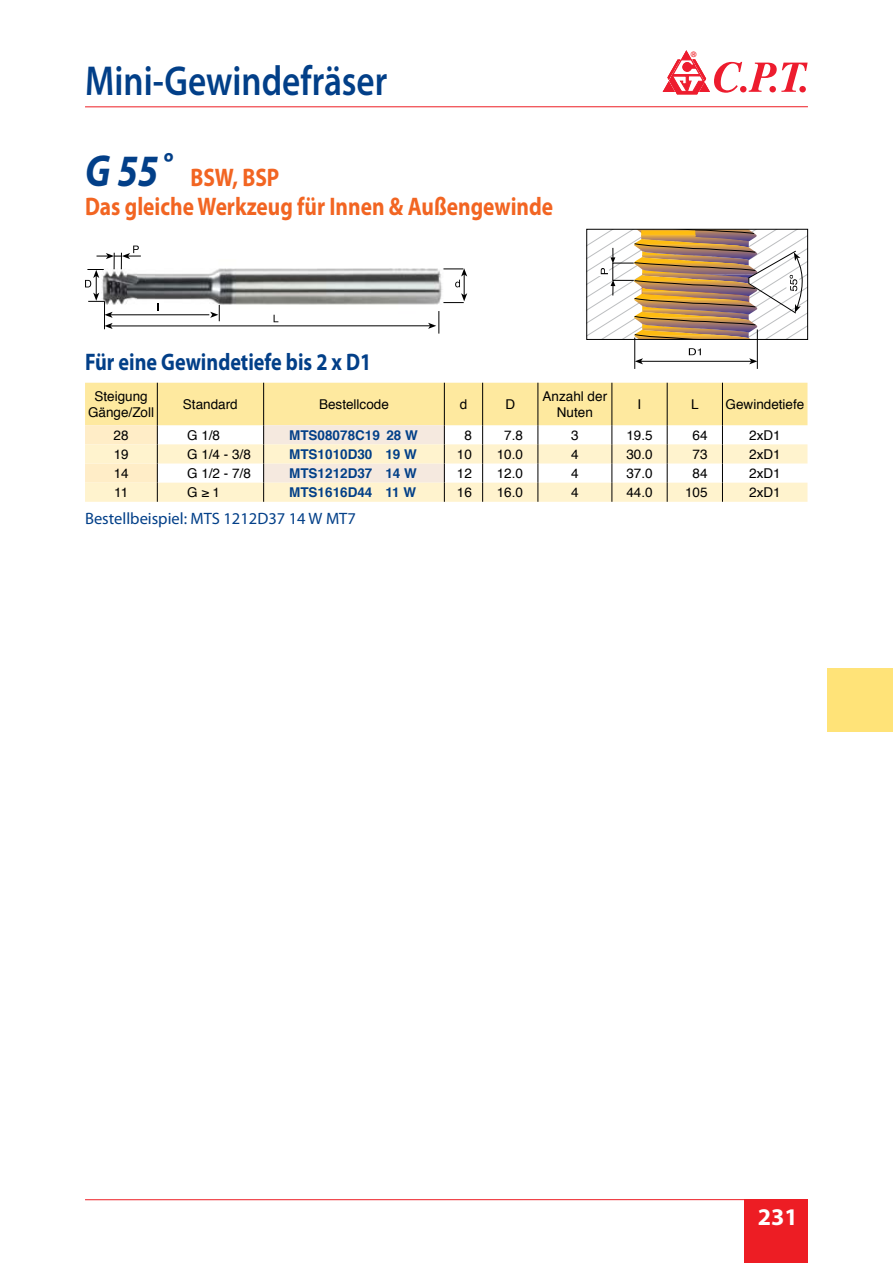
<style>
.page{position:relative;width:893px;height:1263px;background:#fff}
.page>*{position:absolute;margin:0;border:0;box-sizing:border-box;transform-origin:0 0}
.t1{font:600 42px "Myriad Pro";color:#023f88;scale:.84 1}
.t2{font:700 25.5px/29.7px "Myriad Pro";color:#f26522;scale:.84 1}
.t3{font:700 24px "Myriad Pro";color:#023f88;scale:.84 1}
.t4{font:700 24px "Myriad Pro";color:#fff}
.t5{font:16.5px "Myriad Pro";color:#023f88}
.t6{font:13.5px/16.2px "Helvetica";color:#000;text-align:center}
.t7{font:700 13.5px "Helvetica";color:#023f88}
.t8{font:500 10.5px "Win Soft Pro";color:#ed1d24}
.s1{font-style:italic;font-size:45px;color:#023f88}
</style>
<div class="page">
<div style="left:744px;top:1199px;width:64px;height:64px;background:#ed1d24"></div>
<hr style="left:85px;top:1199px;width:723px;height:1px;background:#ed1d24">
<hr style="left:634px;top:338px;width:1px;height:31px;background:#000">
<hr style="left:757px;top:329px;width:1px;height:40px;background:#000">
<svg style="left:689px;top:348px;width:12px;height:7px"></svg>
<hr style="left:641px;top:361px;width:110px;height:1px;background:#000">
<svg style="left:635px;top:358px;width:8px;height:6px"></svg>
<svg style="left:749px;top:358px;width:8px;height:6px"></svg>
<svg style="left:586px;top:229px;width:222px;height:111px"></svg>
<img style="left:141px;top:268px;width:323px;height:43px">
<hr style="left:107px;top:314px;width:102px;height:1px;background:#000">
<svg style="left:210px;top:305px;width:10px;height:16px"></svg>
<hr style="left:111px;top:326px;width:319px;height:1px;background:#000">
<svg style="left:428px;top:311px;width:12px;height:23px"></svg>
<svg style="left:443px;top:268px;width:24px;height:35px"></svg>
<svg style="left:85px;top:246px;width:56px;height:83px"></svg>
<hr style="left:85px;top:106px;width:723px;height:1px;background:#ed1d24">
<div style="left:827px;top:668px;width:66px;height:63px;background:#ffe378"></div>
<svg style="left:85px;top:383px;width:722px;height:119px"></svg>
<svg style="left:663px;top:51px;width:145px;height:43px"></svg>
<h1 class="t1" style="left:85px;top:54px;width:361px">Mini-Gewindefräser</h1>
<h2 class="t2" style="left:85px;top:161px;width:559px"><span class="s1">G 55˚</span> BSW, BSP<br>Das gleiche Werkzeug für Innen &amp; Außengewinde</h2>
<h3 class="t3" style="left:85px;top:346px;width:342px">Für eine Gewindetiefe bis 2 x D1</h3>
<p class="t8" style="left:690px;top:47px;width:8px">®</p>
<p class="t6" style="left:88px;top:388px;width:68px">Steigung<br>Gänge/Zoll</p>
<p class="t6" style="left:183px;top:397px;width:56px">Standard</p>
<p class="t6" style="left:319px;top:397px;width:71px">Bestellcode</p>
<p class="t6" style="left:460px;top:397px;width:9px">d</p>
<p class="t6" style="left:505px;top:397px;width:11px">D</p>
<p class="t6" style="left:543px;top:388px;width:66px">Anzahl der<br>Nuten</p>
<p class="t6" style="left:638px;top:397px;width:5px">I</p>
<p class="t6" style="left:691px;top:397px;width:9px">L</p>
<p class="t6" style="left:726px;top:397px;width:80px">Gewindetiefe</p>
<p class="t6" style="left:114px;top:427px;width:17px">28</p>
<p class="t6" style="left:187px;top:427px;width:35px">G 1/8</p>
<p class="t7" style="left:289px;top:424px;width:130px">MTS08078C19 28 W</p>
<p class="t6" style="left:464px;top:427px;width:9px">8</p>
<p class="t6" style="left:504px;top:427px;width:20px">7.8</p>
<p class="t6" style="left:571px;top:427px;width:9px">3</p>
<p class="t6" style="left:626px;top:427px;width:28px">19.5</p>
<p class="t6" style="left:693px;top:427px;width:17px">64</p>
<p class="t6" style="left:749px;top:427px;width:33px">2xD1</p>
<p class="t6" style="left:114px;top:447px;width:17px">19</p>
<p class="t6" style="left:187px;top:447px;width:65px">G 1/4 - 3/8</p>
<p class="t7" style="left:289px;top:443px;width:129px">MTS1010D30 19 W</p>
<p class="t6" style="left:457px;top:447px;width:17px">10</p>
<p class="t6" style="left:497px;top:447px;width:28px">10.0</p>
<p class="t6" style="left:571px;top:447px;width:9px">4</p>
<p class="t6" style="left:626px;top:447px;width:28px">30.0</p>
<p class="t6" style="left:693px;top:447px;width:17px">73</p>
<p class="t6" style="left:749px;top:447px;width:33px">2xD1</p>
<p class="t6" style="left:114px;top:466px;width:17px">14</p>
<p class="t6" style="left:187px;top:466px;width:65px">G 1/2 - 7/8</p>
<p class="t7" style="left:289px;top:462px;width:129px">MTS1212D37 14 W</p>
<p class="t6" style="left:457px;top:466px;width:17px">12</p>
<p class="t6" style="left:497px;top:466px;width:28px">12.0</p>
<p class="t6" style="left:571px;top:466px;width:9px">4</p>
<p class="t6" style="left:626px;top:466px;width:28px">37.0</p>
<p class="t6" style="left:693px;top:466px;width:17px">84</p>
<p class="t6" style="left:749px;top:466px;width:33px">2xD1</p>
<p class="t6" style="left:114px;top:485px;width:16px">11</p>
<p class="t6" style="left:187px;top:485px;width:34px">G ≥ 1</p>
<p class="t7" style="left:289px;top:482px;width:129px">MTS1616D44 11 W</p>
<p class="t6" style="left:457px;top:485px;width:17px">16</p>
<p class="t6" style="left:497px;top:485px;width:28px">16.0</p>
<p class="t6" style="left:571px;top:485px;width:9px">4</p>
<p class="t6" style="left:626px;top:485px;width:28px">44.0</p>
<p class="t6" style="left:685px;top:485px;width:24px">105</p>
<p class="t6" style="left:749px;top:485px;width:33px">2xD1</p>
<p class="t5" style="left:85px;top:508px;width:272px">Bestellbeispiel: MTS 1212D37 14 W MT7</p>
<h3 class="t4" style="left:758px;top:1201px;width:41px">231</h3>
</div>
